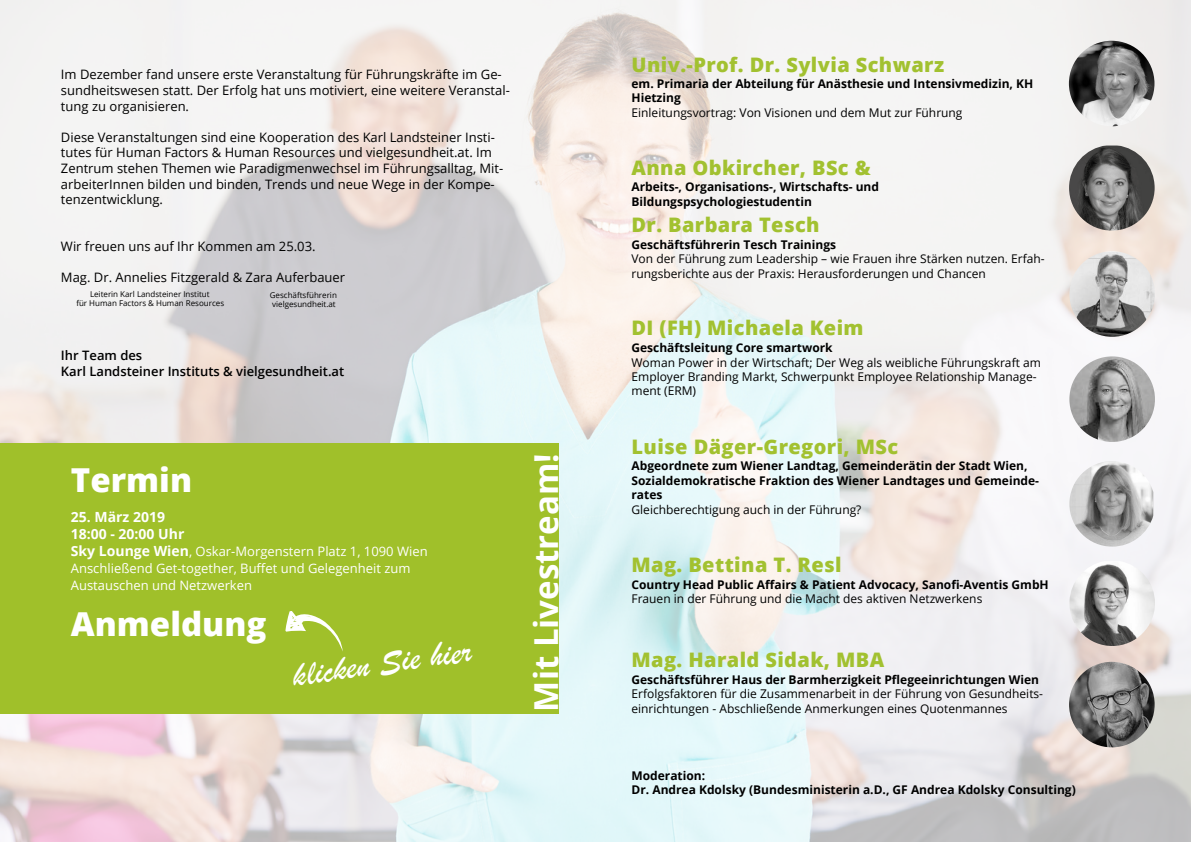
<style>
.page{position:relative;width:1191px;height:842px;background:#fff}
.page>*{position:absolute;margin:0;border:0;box-sizing:border-box;transform-origin:0 0}
.t1{font:35.5px "Brush Script";color:#fff}
.t2{font:800 33px "Open Sans";color:#fff}
.t3{font:700 33px "Open Sans";color:#fff}
.t4{font:800 20px "Open Sans";letter-spacing:.02em;color:#a2c130}
.t5{font:700 14px/17px "Open Sans";color:#fff}
.t6{font:13px/15.6px "Open Sans";color:#000}
.t7{font:13px/17px "Open Sans";color:#fff}
.t8{font:600 13px/15.6px "Open Sans";color:#000}
.t9{font:700 12px/14.4px "Open Sans";color:#000}
.t10{font:12px/14.4px "Open Sans";color:#000}
.t11{font:8px/8.7px "Open Sans";color:#000;text-align:center}
.s1{font-weight:700;font-size:14px}
</style>
<div class="page">
<img style="left:0;top:1px;width:1190px;height:840px">
<div style="left:0;top:444px;width:558px;height:270px;background:#a0c02a"></div>
<svg style="left:285px;top:611px;width:58px;height:40px"></svg>
<img style="left:1068px;top:41px;width:86px;height:85px;border-radius:43px">
<img style="left:1069px;top:145px;width:85px;height:86px">
<img style="left:1069px;top:251px;width:86px;height:86px;border-radius:43px">
<img style="left:1069px;top:356px;width:86px;height:86px;border-radius:43px">
<img style="left:1069px;top:461px;width:84px;height:86px">
<img style="left:1069px;top:561px;width:86px;height:85px">
<img style="left:1069px;top:662px;width:85px;height:85px;border-radius:43px">
<p class="t6" style="left:61px;top:67px;width:450px">Im Dezember fand unsere erste Veranstaltung für Führungskräfte im Ge&shy;sundheitswesen statt. Der Erfolg hat uns motiviert, eine weitere Veranstal&shy;tung zu organisieren.</p>
<p class="t6" style="left:61px;top:129px;width:444px">Diese Veranstaltungen sind eine Kooperation des Karl Landsteiner Insti&shy;tutes für Human Factors &amp; Human Resources und vielgesundheit.at. Im Zentrum stehen Themen wie Paradigmenwechsel im Führungsalltag, Mit&shy;arbeiterInnen bilden und binden, Trends und neue Wege in der Kompe&shy;tenzentwicklung.</p>
<p class="t6" style="left:61px;top:238px;width:256px">Wir freuen uns auf Ihr Kommen am 25.03.</p>
<p class="t6" style="left:61px;top:269px;width:286px">Mag. Dr. Annelies Fitzgerald &amp; Zara Auferbauer</p>
<p class="t11" style="left:76px;top:290px;width:149px">Leiterin Karl Landsteiner Institut<br>für Human Factors &amp; Human Resources</p>
<p class="t11" style="left:270px;top:290px;width:69px;line-height:9.1px">Geschäftsführerin vielgesundheit.at</p>
<p class="t8" style="left:61px;top:347px;width:285px">Ihr Team des<br>Karl Landsteiner Instituts &amp; vielgesundheit.at</p>
<h2 class="t2" style="left:71px;top:454px;width:123px">Termin</h2>
<p class="t5" style="left:71px;top:508px;width:115px">25. März 2019<br>18:00 - 20:00 Uhr</p>
<p class="t7" style="left:71px;top:543px;width:358px"><span class="s1">Sky Lounge Wien</span>, Oskar-Morgenstern Platz 1, 1090 Wien<br>Anschließend Get-together, Buffet und Gelegenheit zum<br>Austauschen und Netzwerken</p>
<h2 class="t2" style="left:71px;top:598px;width:197px">Anmeldung</h2>
<h1 class="t1" style="left:290px;top:653px;width:182px;rotate:-8deg">klicken Sie hier</h1>
<h2 class="t3" style="left:523px;top:711px;width:260px;rotate:-90deg">Mit Livestream!</h2>
<h3 class="t4" style="left:631px;top:50px;width:314px">Univ.-Prof. Dr. Sylvia Schwarz</h3>
<p class="t9" style="left:631px;top:76px;width:403px">em. Primaria der Abteilung für Anästhesie und Intensivmedizin, KH<br>Hietzing</p>
<p class="t10" style="left:631px;top:105px;width:332px">Einleitungsvortrag: Von Visionen und dem Mut zur Führung</p>
<h3 class="t4" style="left:631px;top:153px;width:241px">Anna Obkircher, BSc &amp;</h3>
<p class="t9" style="left:631px;top:179px;width:249px">Arbeits-, Organisations-, Wirtschafts- und<br>Bildungspsychologiestudentin</p>
<h3 class="t4" style="left:631px;top:210px;width:190px">Dr. Barbara Tesch</h3>
<p class="t9" style="left:631px;top:237px;width:206px">Geschäftsführerin Tesch Trainings</p>
<p class="t10" style="left:631px;top:251px;width:414px">Von der Führung zum Leadership – wie Frauen ihre Stärken nutzen. Erfah&shy;rungsberichte aus der Praxis: Herausforderungen und Chancen</p>
<h3 class="t4" style="left:631px;top:312px;width:234px">DI (FH) Michaela Keim</h3>
<p class="t9" style="left:631px;top:340px;width:203px">Geschäftsleitung Core smartwork</p>
<p class="t10" style="left:631px;top:355px;width:411px">Woman Power in der Wirtschaft; Der Weg als weibliche Führungskraft am<br>Employer Branding Markt, Schwerpunkt Employee Relationship Manage&shy;ment (ERM)</p>
<h3 class="t4" style="left:631px;top:432px;width:268px">Luise Däger-Gregori, MSc</h3>
<p class="t9" style="left:631px;top:458px;width:409px">Abgeordnete zum Wiener Landtag, Gemeinderätin der Stadt Wien,<br>Sozialdemokratische Fraktion des Wiener Landtages und Gemeinde&shy;rates</p>
<p class="t10" style="left:631px;top:502px;width:231px">Gleichberechtigung auch in der Führung?</p>
<h3 class="t4" style="left:631px;top:550px;width:212px">Mag. Bettina T. Resl</h3>
<p class="t9" style="left:631px;top:577px;width:419px">Country Head Public Affairs &amp; Patient Advocacy, Sanofi-Aventis GmbH</p>
<p class="t10" style="left:631px;top:591px;width:352px">Frauen in der Führung und die Macht des aktiven Netzwerkens</p>
<h3 class="t4" style="left:631px;top:645px;width:254px">Mag. Harald Sidak, MBA</h3>
<p class="t9" style="left:631px;top:672px;width:409px">Geschäftsführer Haus der Barmherzigkeit Pflegeeinrichtungen Wien</p>
<p class="t10" style="left:631px;top:686px;width:413px">Erfolgsfaktoren für die Zusammenarbeit in der Führung von Gesundheits&shy;einrichtungen - Abschließende Anmerkungen eines Quotenmannes</p>
<p class="t9" style="left:631px;top:768px;width:446px">Moderation:<br>Dr. Andrea Kdolsky (Bundesministerin a.D., GF Andrea Kdolsky Consulting)</p>
</div>
